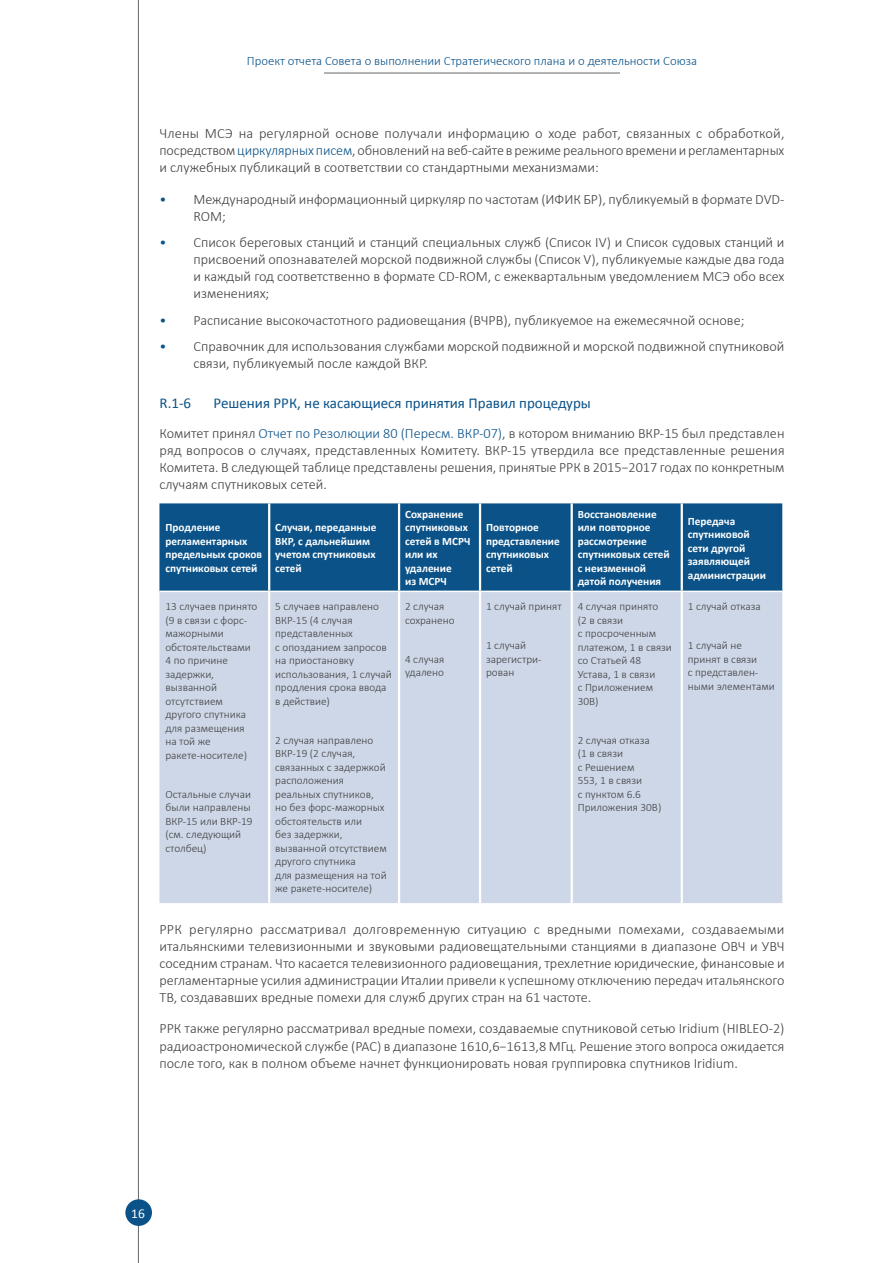
<style>
.page{position:relative;width:893px;height:1263px;background:#fff}
.page>*{position:absolute;margin:0;border:0;box-sizing:border-box;transform-origin:0 0}
.Heading_4{font:15px "Calibri";color:#0a5288}
.Bullet_list_1{font:300 14.25px/17.1px "Calibri";color:#3e3e3f;text-align:justify}
.t1{font:13.5px "Calibri";color:#fff}
.t2{font:300 12.75px "Calibri";color:#0a5288}
.Table_text_small{font:300 11.25px/13.5px "Calibri";color:#3e3e3f}
.Table_head_small_whi{font:700 11.25px/13.5px "Calibri";color:#fff}
.s1{color:#0a5288}
</style>
<div class="page">
<hr style="left:138px;top:0;width:1px;height:1263px;background:#67676a">
<div style="left:125px;top:1199px;width:27px;height:27px;background:#0a5288;border-radius:50%"></div>
<hr style="left:324px;top:73px;width:296px;height:1px;background:#67676a">
<div style="left:159px;top:503px;width:623px;height:88px;background:#0a5288"></div>
<div style="left:159px;top:592px;width:623px;height:311px;background:#ced7e7"></div>
<hr style="left:268px;top:503px;width:2px;height:88px;background:#fff">
<hr style="left:398px;top:503px;width:2px;height:88px;background:#fff">
<hr style="left:479px;top:503px;width:2px;height:88px;background:#fff">
<hr style="left:571px;top:503px;width:2px;height:88px;background:#fff">
<hr style="left:681px;top:503px;width:2px;height:88px;background:#fff">
<hr style="left:268px;top:592px;width:2px;height:311px;background:#fff">
<hr style="left:398px;top:592px;width:2px;height:311px;background:#fff">
<hr style="left:479px;top:592px;width:2px;height:311px;background:#fff">
<hr style="left:571px;top:592px;width:2px;height:311px;background:#fff">
<hr style="left:681px;top:592px;width:2px;height:311px;background:#fff">
<p class="t2" style="left:247px;top:53px;width:452px">Проект отчета Совета о выполнении Стратегического плана и о деятельности Союза</p>
<p class="Bullet_list_1" style="left:159px;top:125px;width:627px">Члены МСЭ на регулярной основе получали информацию о ходе работ, связанных с обработкой, посредством <span class="s1">циркулярных писем</span>, обновлений на веб-сайте в режиме реального времени и регламентарных и служебных публикаций в соответствии со стандартными механизмами:</p>
<p class="Bullet_list_1" style="left:193px;top:190px;width:593px;text-indent:-34px"><span class="s1">•</span> Международный информационный циркуляр по частотам (ИФИК БР), публикуемый в формате DVD-<br>ROM;</p>
<p class="Bullet_list_1" style="left:193px;top:234px;width:593px;text-indent:-34px"><span class="s1">•</span> Список береговых станций и станций специальных служб (Список IV) и Список судовых станций и присвоений опознавателей морской подвижной службы (Список V), публикуемые каждые два года и каждый год соответственно в формате CD-ROM, с ежеквартальным уведомлением МСЭ обо всех изменениях;</p>
<p class="Bullet_list_1" style="left:159px;top:311px;width:586px"><span class="s1">•</span> Расписание высокочастотного радиовещания (ВЧРВ), публикуемое на ежемесячной основе;</p>
<p class="Bullet_list_1" style="left:193px;top:338px;width:593px;text-indent:-34px"><span class="s1">•</span> Справочник для использования службами морской подвижной и морской подвижной спутниковой связи, публикуемый после каждой ВКР.</p>
<h4 class="Heading_4" style="left:159px;top:393px;width:33px">R.1-6</h4>
<h4 class="Heading_4" style="left:213px;top:393px;width:379px">Решения РРК, не касающиеся принятия Правил процедуры</h4>
<p class="Bullet_list_1" style="left:159px;top:424px;width:627px">Комитет принял <span class="s1">Отчет по Резолюции 80 (Пересм. ВКР-07)</span>, в котором вниманию ВКР-15 был представлен ряд вопросов о случаях, представленных Комитету. ВКР-15 утвердила все представленные решения Комитета. В следующей таблице представлены решения, принятые РРК в 2015−2017 годах по конкретным случаям спутниковых сетей.</p>
<p class="Table_head_small_whi" style="left:165px;top:520px;width:98px">Продление регламентарных предельных сроков спутниковых сетей</p>
<p class="Table_head_small_whi" style="left:275px;top:520px;width:103px">Случаи, переданные<br>ВКР, с дальнейшим учетом спутниковых сетей</p>
<p class="Table_head_small_whi" style="left:405px;top:507px;width:67px">Сохранение спутниковых сетей в МСРЧ или их удаление<br>из МСРЧ</p>
<p class="Table_head_small_whi" style="left:578px;top:507px;width:94px">Восстановление или повторное рассмотрение спутниковых сетей с неизменной датой получения</p>
<p class="Table_head_small_whi" style="left:688px;top:514px;width:80px">Передача спутниковой сети другой заявляющей администрации</p>
<p class="Table_head_small_whi" style="left:486px;top:520px;width:75px">Повторное представление спутниковых сетей</p>
<p class="Table_text_small" style="left:165px;top:600px;width:93px">13 случаев принято (9 в связи с форс&shy;мажорными обстоятельствами<br>4 по причине задержки, вызванной отсутствием другого спутника для размещения на той же ракете-носителе)</p>
<p class="Table_text_small" style="left:165px;top:787px;width:89px">Остальные случаи были направлены<br>ВКР-15 или ВКР-19 (см. следующий столбец)</p>
<p class="Table_text_small" style="left:275px;top:600px;width:118px">5 случаев направлено<br>ВКР-15 (4 случая представленных<br>с опозданием запросов на приостановку использования, 1 случай продления срока ввода в действие)</p>
<p class="Table_text_small" style="left:275px;top:733px;width:113px">2 случая направлено<br>ВКР-19 (2 случая, связанных с задержкой расположения реальных спутников, но без форс-мажорных обстоятельств или<br>без задержки, вызванной отсутствием другого спутника<br>для размещения на той же ракете-носителе)</p>
<p class="Table_text_small" style="left:405px;top:600px;width:51px">2 случая сохранено</p>
<p class="Table_text_small" style="left:405px;top:652px;width:41px">4 случая удалено</p>
<p class="Table_text_small" style="left:486px;top:600px;width:77px">1 случай принят</p>
<p class="Table_text_small" style="left:486px;top:639px;width:57px">1 случай зарегистри&shy;рован</p>
<p class="Table_text_small" style="left:578px;top:600px;width:96px">4 случая принято<br>(2 в связи<br>с просроченным платежом, 1 в связи со Статьей 48<br>Устава, 1 в связи<br>с Приложением<br>30B)</p>
<p class="Table_text_small" style="left:578px;top:733px;width:85px">2 случая отказа (1 в связи<br>с Решением<br>553, 1 в связи<br>с пунктом 6.6<br>Приложения 30B)</p>
<p class="Table_text_small" style="left:688px;top:600px;width:74px">1 случай отказа</p>
<p class="Table_text_small" style="left:688px;top:639px;width:88px">1 случай не принят в связи<br>с представлен&shy;ными элементами</p>
<p class="Bullet_list_1" style="left:159px;top:920px;width:627px">РРК регулярно рассматривал долговременную ситуацию с вредными помехами, создаваемыми итальянскими телевизионными и звуковыми радиовещательными станциями в диапазоне ОВЧ и УВЧ соседним странам. Что касается телевизионного радиовещания, трехлетние юридические, финансовые и регламентарные усилия администрации Италии привели к успешному отключению передач итальянского ТВ, создававших вредные помехи для служб других стран на 61 частоте.</p>
<p class="Bullet_list_1" style="left:159px;top:1020px;width:627px">РРК также регулярно рассматривал вредные помехи, создаваемые спутниковой сетью Iridium (HIBLEO-2) радиоастрономической службе (РАС) в диапазоне 1610,6−1613,8 МГц. Решение этого вопроса ожидается после того, как в полном объеме начнет функционировать новая группировка спутников Iridium.</p>
<p class="t1" style="left:131px;top:1204px;width:15px">16</p>
</div>
